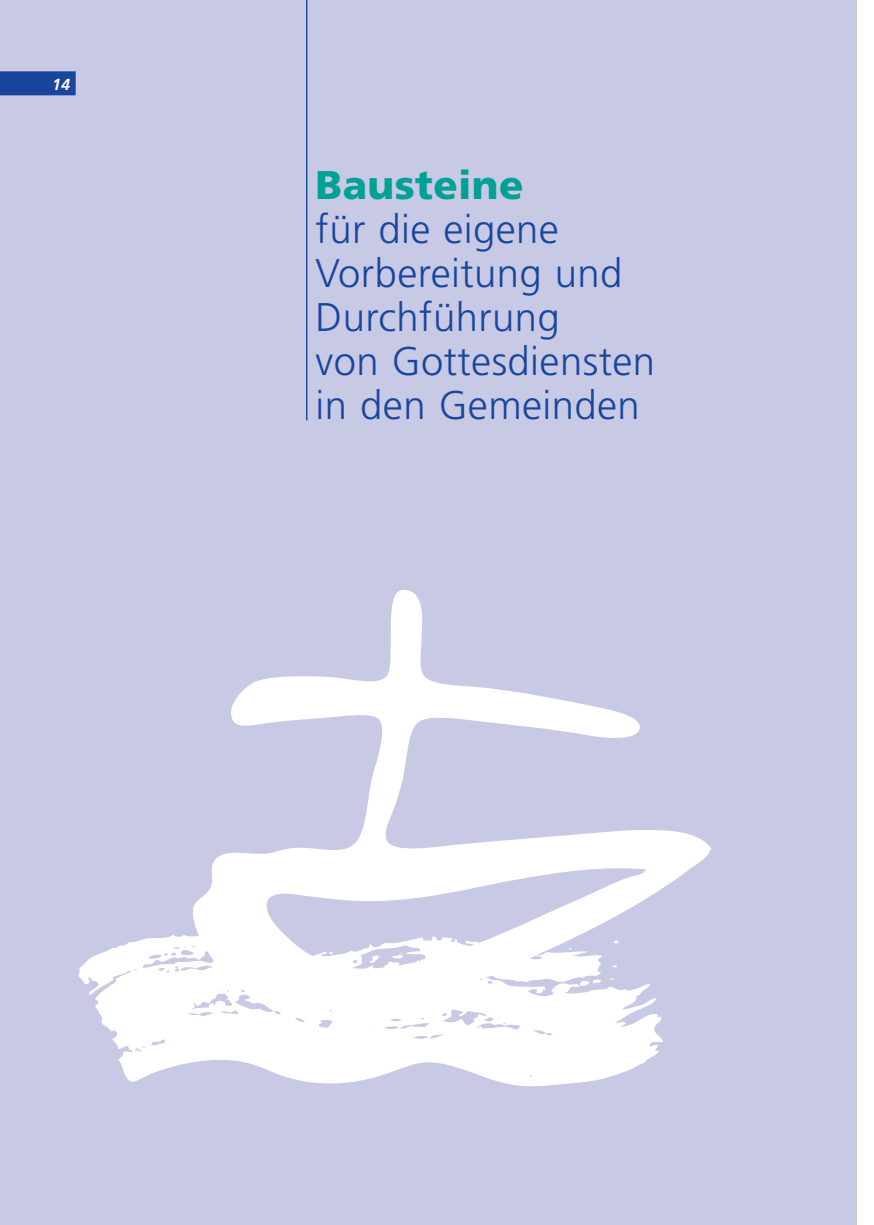
<style>
.page{position:relative;width:874px;height:1225px;background:#fff}
.page>*{position:absolute;margin:0;border:0;box-sizing:border-box;transform-origin:0 0}
.t1{font:300 40px/44px "Frutiger";letter-spacing:.01em;color:#18469d}
.t2{font:900 40px "Frutiger";letter-spacing:.01em;color:#00a195}
.t3{font:italic 700 16px "Frutiger";color:#fff}
</style>
<div class="page">
<div style="left:0;top:0;width:856px;height:1225px;background:#c7c9e5"></div>
<hr style="left:306px;top:0;width:1px;height:420px;background:#18469d">
<svg style="left:193px;top:590px;width:518px;height:339px"></svg>
<svg style="left:78px;top:929px;width:584px;height:158px;fill:#fff"></svg>
<svg style="left:613px;top:940px;width:5px;height:4px"></svg>
<svg style="left:487px;top:944px;width:13px;height:8px"></svg>
<svg style="left:329px;top:951px;width:4px;height:3px"></svg>
<svg style="left:392px;top:952px;width:11px;height:7px"></svg>
<svg style="left:369px;top:954px;width:10px;height:10px"></svg>
<svg style="left:612px;top:965px;width:4px;height:3px"></svg>
<svg style="left:609px;top:977px;width:4px;height:3px"></svg>
<svg style="left:578px;top:978px;width:23px;height:8px"></svg>
<svg style="left:244px;top:1003px;width:7px;height:2px"></svg>
<div style="left:0;top:71px;width:76px;height:24px;background:#18469d"></div>
<p class="t3" style="left:52px;top:75px;width:19px">14</p>
<p class="t2" style="left:315px;top:160px;width:209px">Bausteine</p>
<p class="t1" style="left:315px;top:207px;width:341px">für die eigene<br>Vorbereitung und<br>Durchführung<br>von Gottesdiensten in den Gemeinden</p>
</div>
